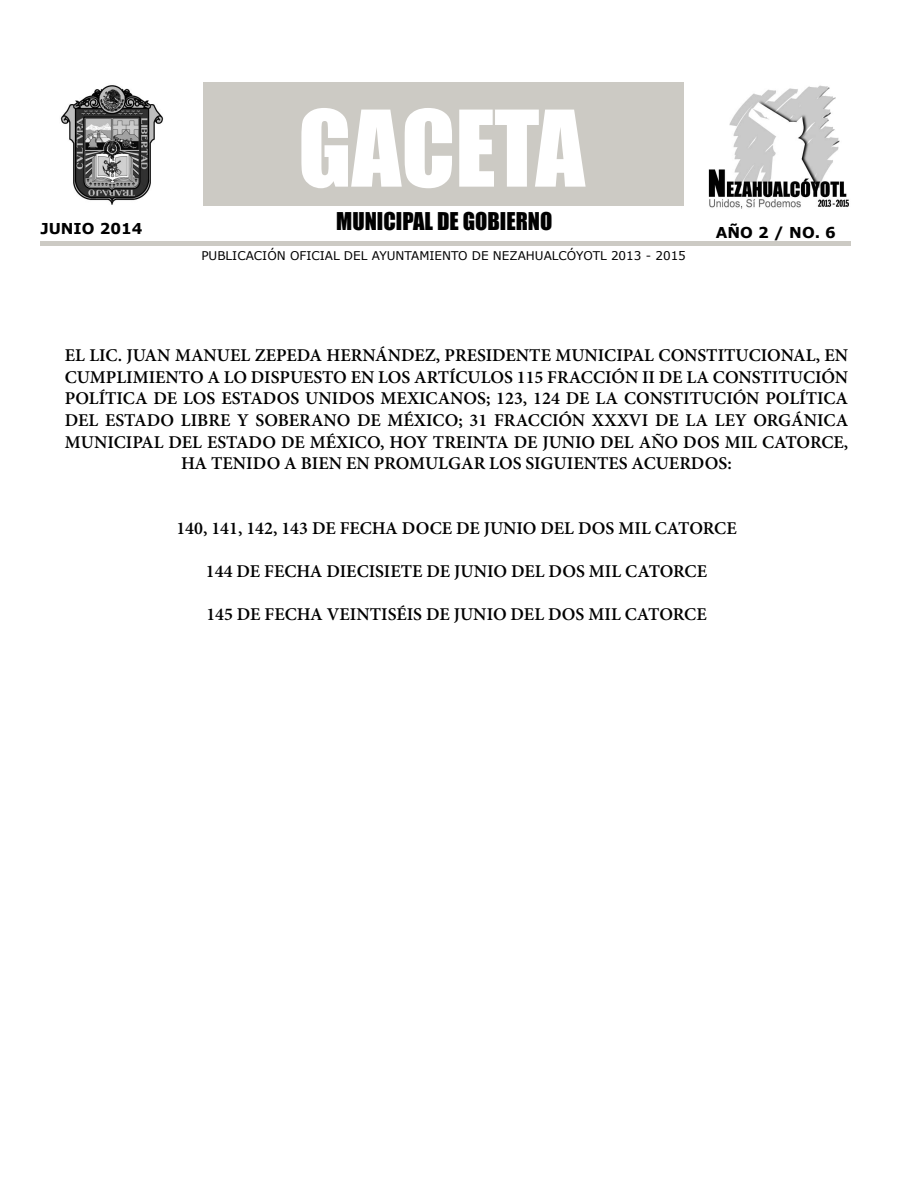
<style>
.page{position:relative;width:918px;height:1188px;background:#fff}
.page>*{position:absolute;margin:0;border:0;box-sizing:border-box;transform-origin:0 0}
.t1{font:97.5px "Impact";color:#fff}
.t2{font:22.5px "Impact";color:#000}
.t3{font:600 18px/21.6px "Minion Pro";color:#000;text-align:center}
.t4{font:700 15px "Verdana";color:#000}
.t5{font:12px "Verdana";color:#000}
</style>
<div class="page">
<img style="left:60px;top:85px;width:104px;height:120px">
<img style="left:708px;top:85px;width:141px;height:124px">
<div style="left:204px;top:82px;width:480px;height:124px;background:#cccac4"></div>
<hr style="left:40px;top:241px;width:810px;height:4px;background:#cccac4">
<h1 class="t1" style="left:298px;top:73px;width:289px">GACETA</h1>
<p class="t2" style="left:336px;top:204px;width:218px">MUNICIPAL DE GOBIERNO</p>
<p class="t5" style="left:201px;top:248px;width:486px">PUBLICACIÓN OFICIAL DEL AYUNTAMIENTO DE NEZAHUALCÓYOTL 2013 - 2015</p>
<p class="t4" style="left:40px;top:219px;width:103px">JUNIO 2014</p>
<p class="t4" style="left:716px;top:223px;width:122px">AÑO 2 / NO. 6</p>
<p class="t3" style="left:65px;top:344px;width:785px">EL LIC. JUAN MANUEL ZEPEDA HERNÁNDEZ, PRESIDENTE MUNICIPAL CONSTITUCIONAL, EN CUMPLIMIENTO A LO DISPUESTO EN LOS ARTÍCULOS 115 FRACCIÓN II DE LA CONSTITUCIÓN POLÍTICA DE LOS ESTADOS UNIDOS MEXICANOS; 123, 124 DE LA CONSTITUCIÓN POLÍTICA DEL ESTADO LIBRE Y SOBERANO DE MÉXICO; 31 FRACCIÓN XXXVI DE LA LEY ORGÁNICA MUNICIPAL DEL ESTADO DE MÉXICO, HOY TREINTA DE JUNIO DEL AÑO DOS MIL CATORCE, HA TENIDO A BIEN EN PROMULGAR LOS SIGUIENTES ACUERDOS:</p>
<p class="t3" style="left:176px;top:517px;width:562px">140, 141, 142, 143 DE FECHA DOCE DE JUNIO DEL DOS MIL CATORCE</p>
<p class="t3" style="left:206px;top:560px;width:503px">144 DE FECHA DIECISIETE DE JUNIO DEL DOS MIL CATORCE</p>
<p class="t3" style="left:206px;top:604px;width:502px">145 DE FECHA VEINTISÉIS DE JUNIO DEL DOS MIL CATORCE</p>
</div>
